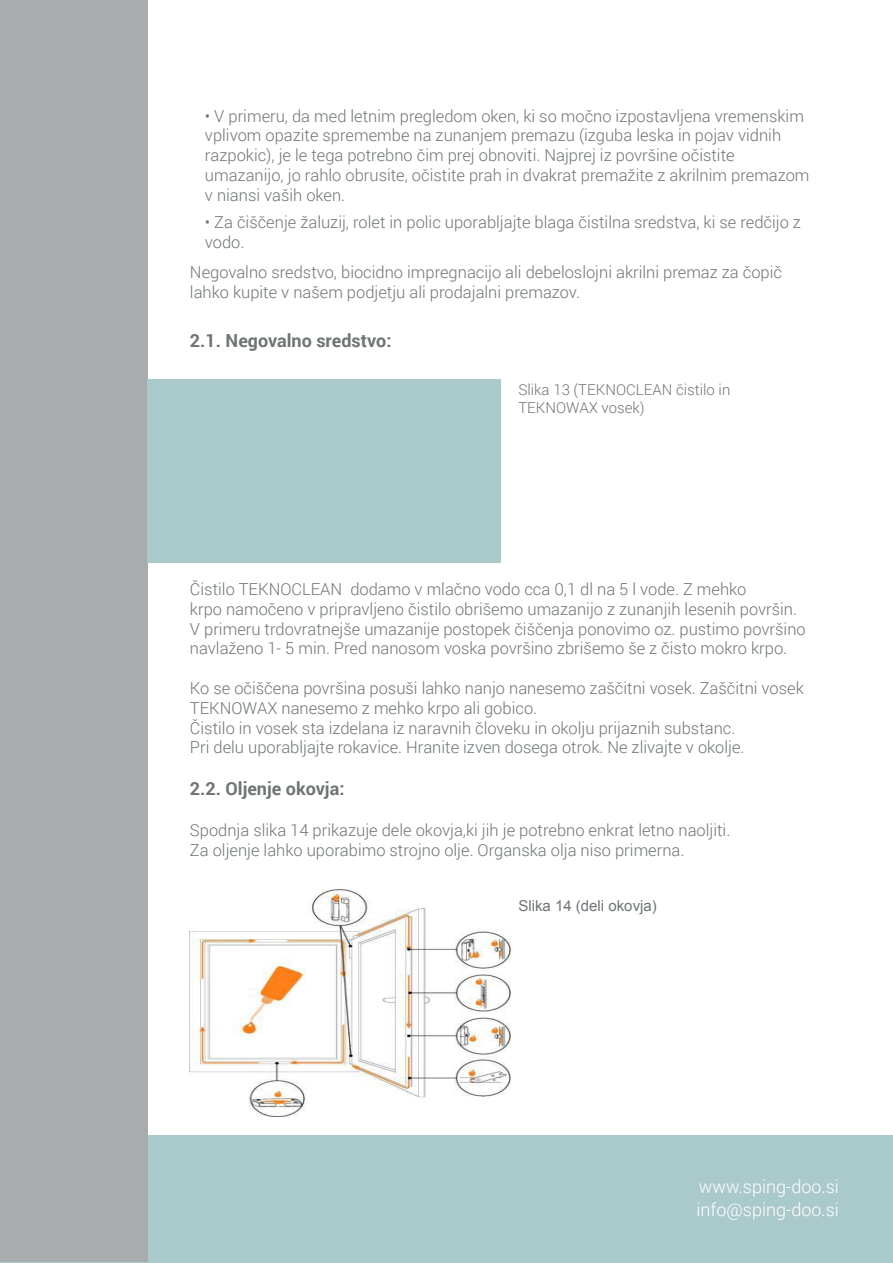
<style>
.page{position:relative;width:893px;height:1263px;background:#fff}
.page>*{position:absolute;margin:0;border:0;box-sizing:border-box;transform-origin:0 0}
.t1{font:700 18px "Roboto";color:#6e7474}
.t2{font:300 18px/22.5px "Roboto";color:#fff}
.t3{font:300 16.5px/19.8px "Roboto";color:#6e7474}
.t4{font:300 15px/18px "Roboto";color:#6e7474}
.t5{font:15px "Arial";color:#6e7474}
</style>
<div class="page">
<div style="left:0;top:1135px;width:892px;height:128px;background:#aac9cb"></div>
<div style="left:0;top:1px;width:147px;height:1261px;background:#a8acac"></div>
<div style="left:147px;top:379px;width:354px;height:183px;background:#aac9cb"></div>
<img style="left:190px;top:889px;width:321px;height:227px">
<p class="t3" style="left:205px;top:105px;width:606px">• V primeru, da med letnim pregledom oken, ki so močno izpostavljena vremenskim vplivom opazite spremembe na zunanjem premazu (izguba leska in pojav vidnih razpokic), je le tega potrebno čim prej obnoviti. Najprej iz površine očistite umazanijo, jo rahlo obrusite, očistite prah in dvakrat premažite z akrilnim premazom v niansi vaših oken.</p>
<p class="t3" style="left:205px;top:212px;width:597px">• Za čiščenje žaluzij, rolet in polic uporabljajte blaga čistilna sredstva, ki se redčijo z vodo.</p>
<p class="t3" style="left:190px;top:262px;width:594px">Negovalno sredstvo, biocidno impregnacijo ali debeloslojni akrilni premaz za čopič lahko kupite v našem podjetju ali prodajalni premazov.</p>
<p class="t1" style="left:190px;top:328px;width:203px">2.1. Negovalno sredstvo:</p>
<p class="t4" style="left:518px;top:380px;width:213px">Slika 13 (TEKNOCLEAN čistilo in<br>TEKNOWAX vosek)</p>
<p class="t3" style="left:190px;top:579px;width:617px">Čistilo TEKNOCLEAN dodamo v mlačno vodo cca 0,1 dl na 5 l vode. Z mehko<br>krpo namočeno v pripravljeno čistilo obrišemo umazanijo z zunanjih lesenih površin.<br>V primeru trdovratnejše umazanije postopek čiščenja ponovimo oz. pustimo površino navlaženo 1- 5 min. Pred nanosom voska površino zbrišemo še z čisto mokro krpo.</p>
<p class="t3" style="left:190px;top:678px;width:615px">Ko se očiščena površina posuši lahko nanjo nanesemo zaščitni vosek. Zaščitni vosek TEKNOWAX nanesemo z mehko krpo ali gobico.<br>Čistilo in vosek sta izdelana iz naravnih človeku in okolju prijaznih substanc.<br>Pri delu uporabljajte rokavice. Hranite izven dosega otrok. Ne zlivajte v okolje.</p>
<p class="t1" style="left:190px;top:776px;width:156px">2.2. Oljenje okovja:</p>
<p class="t3" style="left:190px;top:820px;width:542px">Spodnja slika 14 prikazuje dele okovja,ki jih je potrebno enkrat letno naoljiti.<br>Za oljenje lahko uporabimo strojno olje. Organska olja niso primerna.</p>
<p class="t5" style="left:518px;top:895px;width:140px">Slika 14 (deli okovja)</p>
<p class="t2" style="left:696px;top:1175px;width:144px">www.sping-doo.si info@sping-doo.si</p>
</div>
